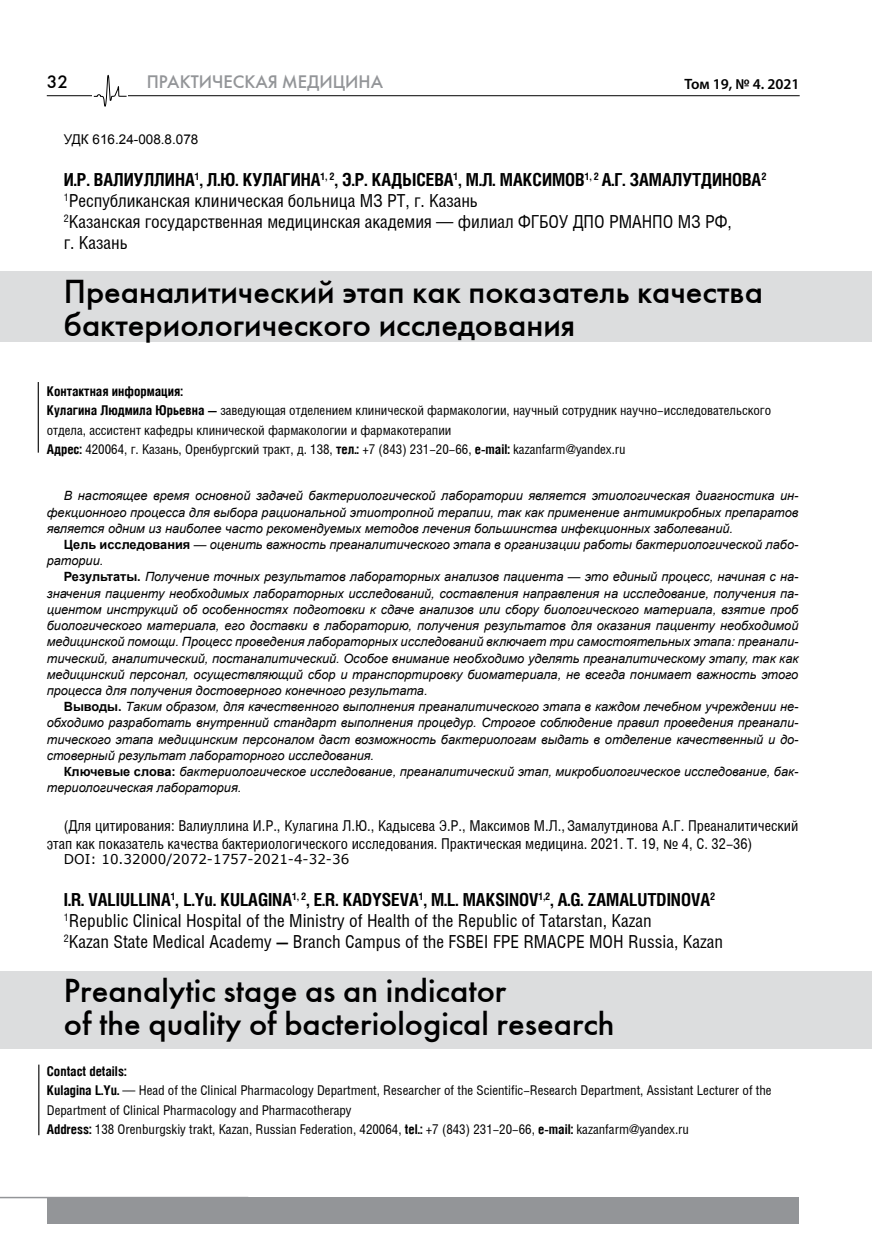
<style>
.page{position:relative;width:872px;height:1255px;background:#fff}
.page>*{position:absolute;margin:0;border:0;box-sizing:border-box;transform-origin:0 0}
.t1{font:33px/33px "Futuris C";color:#000}
.t2{font:18px/21px "Helios Cond";color:#000}
.t3{font:18px "Futuris C";color:#939598}
.t4{font:18px "Futuris C";color:#000}
.t5{font:15px/18px "Helios Cond";color:#000}
.t6{font:600 15px "Myriad Pro";color:#000}
.t7{font:13.5px/19.5px "Helios Cond";color:#000}
.t8{font:13.5px "Verdana";color:#000}
.t9{font:13.5px "Arial";color:#000}
.t10{font:italic 12.75px/16.2px "Arial";color:#000;text-align:justify}
.s1{font-weight:700}
.s2{font-weight:700;font-style:normal}
.s3{font-family:"Calibri"}
</style>
<div class="page">
<hr style="left:47px;top:95px;width:752px;height:1px;background:#000">
<div style="left:47px;top:1196px;width:751px;height:27px;background:#939598"></div>
<hr style="left:0;top:1196px;width:248px;height:2px;background:#939598">
<div style="left:93px;top:74px;width:35px;height:33px;background:#fff"></div>
<svg style="left:93px;top:74px;width:34px;height:33px"></svg>
<div style="left:0;top:271px;width:872px;height:71px;background:#dcddde"></div>
<div style="left:0;top:971px;width:872px;height:77px;background:#dcddde"></div>
<hr style="left:38px;top:382px;width:1px;height:70px;background:#000">
<hr style="left:38px;top:1064px;width:1px;height:71px;background:#000">
<h2 class="t4" style="left:47px;top:71px;width:23px">32</h2>
<h2 class="t3" style="left:147px;top:71px;width:238px">ПРАКТИЧЕСКАЯ МЕДИЦИНА</h2>
<p class="t6" style="left:684px;top:75px;width:117px">Том 19, № 4. 2021</p>
<p class="t9" style="left:64px;top:130px;width:136px">УДК 616.24-008.8.078</p>
<p class="t2" style="left:64px;top:169px;width:704px"><span class="s1">И.Р. ВАЛИУЛЛИНА</span><sup>1</sup><span class="s1">, Л.Ю. КУЛАГИНА</span><sup>1,</sup> <sup>2</sup><span class="s1">, Э.Р. КАДЫСЕВА</span><sup>1</sup><span class="s1">, М.Л. МАКСИМОВ</span><sup>1,</sup> <sup>2</sup> <span class="s1">А.Г. ЗАМАЛУТДИНОВА</span><sup>2<br></sup><sup>1</sup>Республиканская клиническая больница МЗ РТ, г. Казань<br><sup>2</sup>Казанская государственная медицинская академия — филиал ФГБОУ ДПО РМАНПО МЗ РФ,<br>г. Казань</p>
<h1 class="t1" style="left:64px;top:275px;width:700px">Преаналитический этап как показатель качества бактериологического исследования</h1>
<p class="t7" style="left:47px;top:381px;width:726px"><span class="s1">Контактная информация:<br>Кулагина Людмила Юрьевна —</span> заведующая отделением клинической фармакологии, научный сотрудник научно-исследовательского отдела, ассистент кафедры клинической фармакологии и фармакотерапии<br><span class="s1">Адрес:</span> 420064, г. Казань, Оренбургский тракт, д. 138, <span class="s1">тел.:</span> +7 (843) 231-20-66, <span class="s1">e-mail:</span> kazanfarm@yandex.ru</p>
<p class="t10" style="left:47px;top:488px;width:753px;text-indent:17px">В настоящее время основной задачей бактериологической лаборатории является этиологическая диагностика ин&shy;фекционного процесса для выбора рациональной этиотропной терапии, так как применение антимикробных препаратов является одним из наиболее часто рекомендуемых методов лечения большинства инфекционных заболеваний.</p>
<p class="t10" style="left:47px;top:536px;width:753px;text-indent:17px"><span class="s2">Цель исследования</span> — оценить важность преаналитического этапа в организации работы бактериологической лабо&shy;ратории.</p>
<p class="t10" style="left:47px;top:569px;width:753px;text-indent:17px"><span class="s2">Результаты.</span> Получение точных результатов лабораторных анализов пациента — это единый процесс, начиная с на&shy;значения пациенту необходимых лабораторных исследований, составления направления на исследование, получения па&shy;циентом инструкций об особенностях подготовки к сдаче анализов или сбору биологического материала, взятие проб биологического материала, его доставки в лабораторию, получения результатов для оказания пациенту необходимой медицинской помощи. Процесс проведения лабораторных исследований включает три самостоятельных этапа: преанали&shy;тический, аналитический, постаналитический. Особое внимание необходимо уделять преаналитическому этапу, так как медицинский персонал, осуществляющий сбор и транспортировку биоматериала, не всегда понимает важность этого процесса для получения достоверного конечного результата.</p>
<p class="t10" style="left:47px;top:698px;width:753px;text-indent:17px"><span class="s2">Выводы.</span> Таким образом, для качественного выполнения преаналитического этапа в каждом лечебном учреждении не&shy;обходимо разработать внутренний стандарт выполнения процедур. Строгое соблюдение правил проведения преанали&shy;тического этапа медицинским персоналом даст возможность бактериологам выдать в отделение качественный и до&shy;стоверный результат лабораторного исследования.</p>
<p class="t10" style="left:47px;top:763px;width:753px;text-indent:17px"><span class="s2">Ключевые слова:</span> бактериологическое исследование, преаналитический этап, микробиологическое исследование, бак&shy;териологическая лаборатория.</p>
<p class="t5" style="left:47px;top:817px;width:753px;text-indent:17px">(Для цитирования: Валиуллина И.Р., Кулагина Л.Ю., Кадысева Э.Р., Максимов М.Л., Замалутдинова А.Г. Преаналитический этап как показатель качества бактериологического исследования. Практическая медицина. 2021. Т. 19, <span class="s3">№</span> 4, С. 32-36)</p>
<p class="t8" style="left:64px;top:850px;width:287px">DOI: 10.32000/2072-1757-2021-4-32-36</p>
<p class="t2" style="left:64px;top:889px;width:660px"><span class="s1">I.R. VALIULLINA</span><sup>1</sup><span class="s1">, L.Yu. KULAGINA</span><sup>1,</sup> <sup>2</sup><span class="s1">, E.R. KADYSEVA</span><sup>1</sup><span class="s1">, M.L. MAKSINOV</span><sup>1,2</sup><span class="s1">, A.G. ZAMALUTDINOVA</span><sup>2<br></sup><sup>1</sup>Republic Clinical Hospital of the Ministry of Health of the Republic of Tatarstan, Kazan<br><sup>2</sup>Kazan State Medical Academy <span class="s1">—</span> Branch Campus of the FSBEI FPE RMACPE MOH Russia, Kazan</p>
<h1 class="t1" style="left:64px;top:974px;width:552px">Preanalytic stage as an indicator<br>of the quality of bacteriological research</h1>
<p class="t7" style="left:47px;top:1061px;width:726px"><span class="s1">Contact details:<br>Kulagina L.Yu.</span> — Head of the Clinical Pharmacology Department, Researcher of the Scientific-Research Department, Assistant Lecturer of the Department of Clinical Pharmacology and Pharmacotherapy<br><span class="s1">Address:</span> 138 Orenburgskiy trakt, Kazan, Russian Federation, 420064, <span class="s1">tel.:</span> +7 (843) 231-20-66, <span class="s1">e-mail:</span> kazanfarm@yandex.ru</p>
</div>
